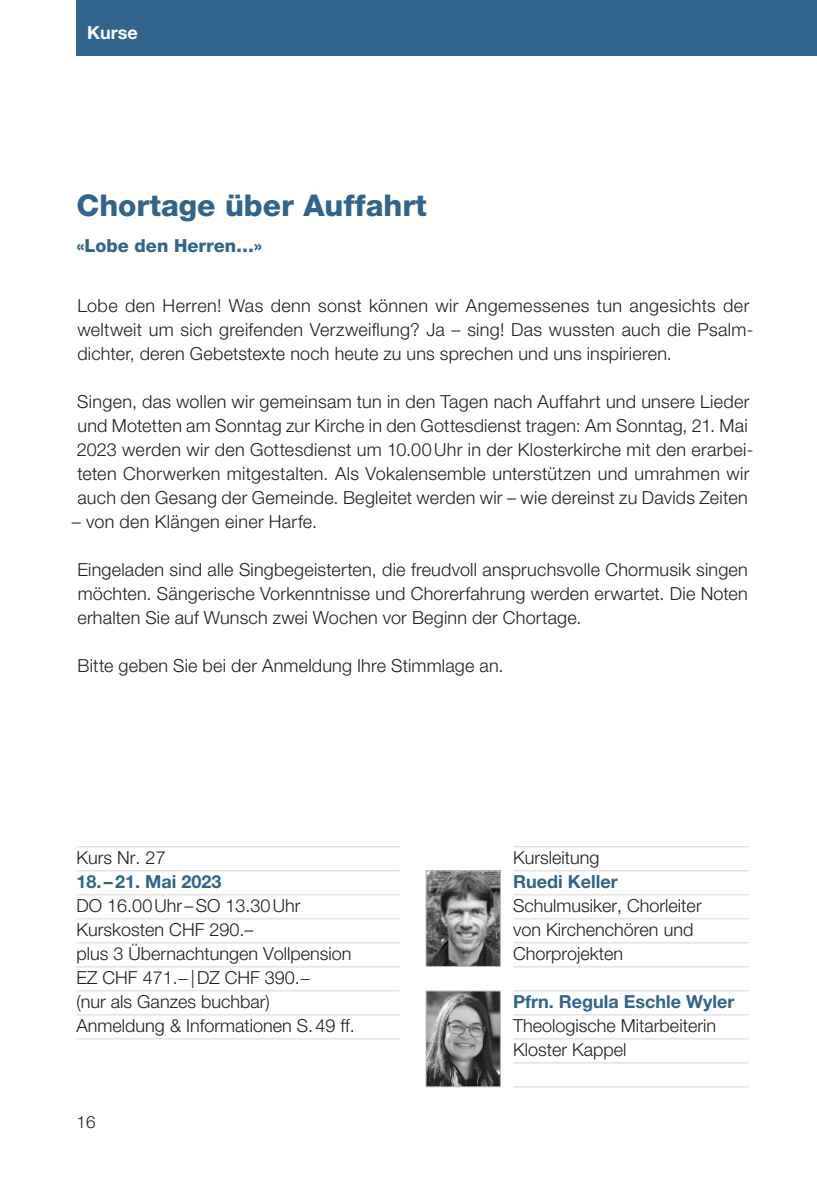
<style>
.page{position:relative;width:817px;height:1191px;background:#fff}
.page>*{position:absolute;margin:0;border:0;box-sizing:border-box;transform-origin:0 0}
.t1{font:800 30px "Helvetica Neue LT Pro";color:#31648c}
.t2{font:300 18px/24px "Helvetica Neue LT Pro";letter-spacing:.01em;color:#231f20}
.t3{font:700 18px "Helvetica Neue LT Pro";color:#31648c}
.t4{font:800 18px "Helvetica Neue LT Pro";color:#31648c}
.t5{font:700 18px "Helvetica Neue LT Pro";color:#fff}
.t6{font:300 17px "Helvetica Neue LT Pro";color:#231f20}
</style>
<div class="page">
<div style="left:77px;top:0;width:739px;height:55px;background:#31648c"></div>
<hr style="left:513px;top:846px;width:235px;height:1px;background:#d5d6d8">
<hr style="left:513px;top:870px;width:235px;height:1px;background:#d5d6d8">
<hr style="left:513px;top:894px;width:235px;height:1px;background:#d5d6d8">
<hr style="left:513px;top:918px;width:235px;height:1px;background:#d5d6d8">
<hr style="left:513px;top:942px;width:235px;height:1px;background:#d5d6d8">
<hr style="left:513px;top:966px;width:235px;height:1px;background:#d5d6d8">
<hr style="left:513px;top:990px;width:235px;height:1px;background:#d5d6d8">
<hr style="left:513px;top:1014px;width:235px;height:1px;background:#d5d6d8">
<hr style="left:513px;top:1038px;width:235px;height:1px;background:#d5d6d8">
<hr style="left:513px;top:1062px;width:235px;height:1px;background:#d5d6d8">
<hr style="left:513px;top:1086px;width:235px;height:1px;background:#d5d6d8">
<hr style="left:77px;top:846px;width:323px;height:1px;background:#d5d6d8">
<hr style="left:77px;top:870px;width:323px;height:1px;background:#d5d6d8">
<hr style="left:77px;top:894px;width:323px;height:1px;background:#d5d6d8">
<hr style="left:77px;top:918px;width:323px;height:1px;background:#d5d6d8">
<hr style="left:77px;top:942px;width:323px;height:1px;background:#d5d6d8">
<hr style="left:77px;top:966px;width:323px;height:1px;background:#d5d6d8">
<hr style="left:77px;top:990px;width:323px;height:1px;background:#d5d6d8">
<hr style="left:77px;top:1014px;width:323px;height:1px;background:#d5d6d8">
<hr style="left:77px;top:1038px;width:323px;height:1px;background:#d5d6d8">
<img style="left:427px;top:872px;width:71px;height:93px">
<div style="left:425px;top:870px;width:75px;height:97px;border:1px solid #bcbdc0"></div>
<img style="left:427px;top:992px;width:71px;height:93px">
<div style="left:425px;top:990px;width:75px;height:97px;border:1px solid #bcbdc0"></div>
<p class="t5" style="left:87px;top:21px;width:52px">Kurse</p>
<h1 class="t1" style="left:77px;top:188px;width:352px">Chortage über Auffahrt</h1>
<p class="t4" style="left:77px;top:235px;width:187px">«Lobe den Herren…»</p>
<p class="t2" style="left:77px;top:293px;width:677px">Lobe den Herren! Was denn sonst können wir Angemessenes tun angesichts der weltweit um sich greifenden Verzweiflung? Ja – sing! Das wussten auch die Psalm&shy;dichter, deren Gebetstexte noch heute zu uns sprechen und uns inspirieren.</p>
<p class="t2" style="left:77px;top:389px;width:677px">Singen, das wollen wir gemeinsam tun in den Tagen nach Auffahrt und unsere Lieder und Motetten am Sonntag zur Kirche in den Gottesdienst tragen: Am Sonntag, 21. Mai 2023 werden wir den Gottesdienst um 10.00Uhr in der Klosterkirche mit den erarbei&shy;teten Chorwerken mitgestalten. Als Vokalensemble unterstützen und umrahmen wir auch den Gesang der Gemeinde. Begleitet werden wir – wie dereinst zu Davids Zeiten</p>
<p class="t2" style="left:72px;top:509px;width:247px">– von den Klängen einer Harfe.</p>
<p class="t2" style="left:77px;top:557px;width:672px;text-align:justify">Eingeladen sind alle Singbegeisterten, die freudvoll anspruchsvolle Chormusik singen möchten. Sängerische Vorkenntnisse und Chorerfahrung werden erwartet. Die Noten erhalten Sie auf Wunsch zwei Wochen vor Beginn der Chortage.</p>
<p class="t2" style="left:77px;top:653px;width:427px">Bitte geben Sie bei der Anmeldung Ihre Stimmlage an.</p>
<p class="t2" style="left:77px;top:845px;width:91px">Kurs Nr. 27</p>
<p class="t3" style="left:77px;top:870px;width:146px">18.–21. Mai 2023</p>
<p class="t2" style="left:77px;top:893px;width:279px">DO 16.00Uhr–SO 13.30Uhr<br>Kurskosten CHF 290.–<br>plus 3 Übernachtungen Vollpension<br>EZ CHF 471.−|DZ CHF 390.−<br>(nur als Ganzes buchbar)<br>Anmeldung &amp; Informationen S.49 ff.</p>
<p class="t6" style="left:77px;top:1112px;width:20px">16</p>
<p class="t2" style="left:513px;top:845px;width:88px">Kursleitung</p>
<p class="t3" style="left:513px;top:870px;width:106px">Ruedi Keller</p>
<p class="t2" style="left:513px;top:893px;width:190px">Schulmusiker, Chorleiter von Kirchenchören und<br>Chorprojekten</p>
<p class="t3" style="left:513px;top:990px;width:223px">Pfrn. Regula Eschle Wyler</p>
<p class="t2" style="left:513px;top:1013px;width:204px">Theologische Mitarbeiterin<br>Kloster Kappel</p>
</div>
